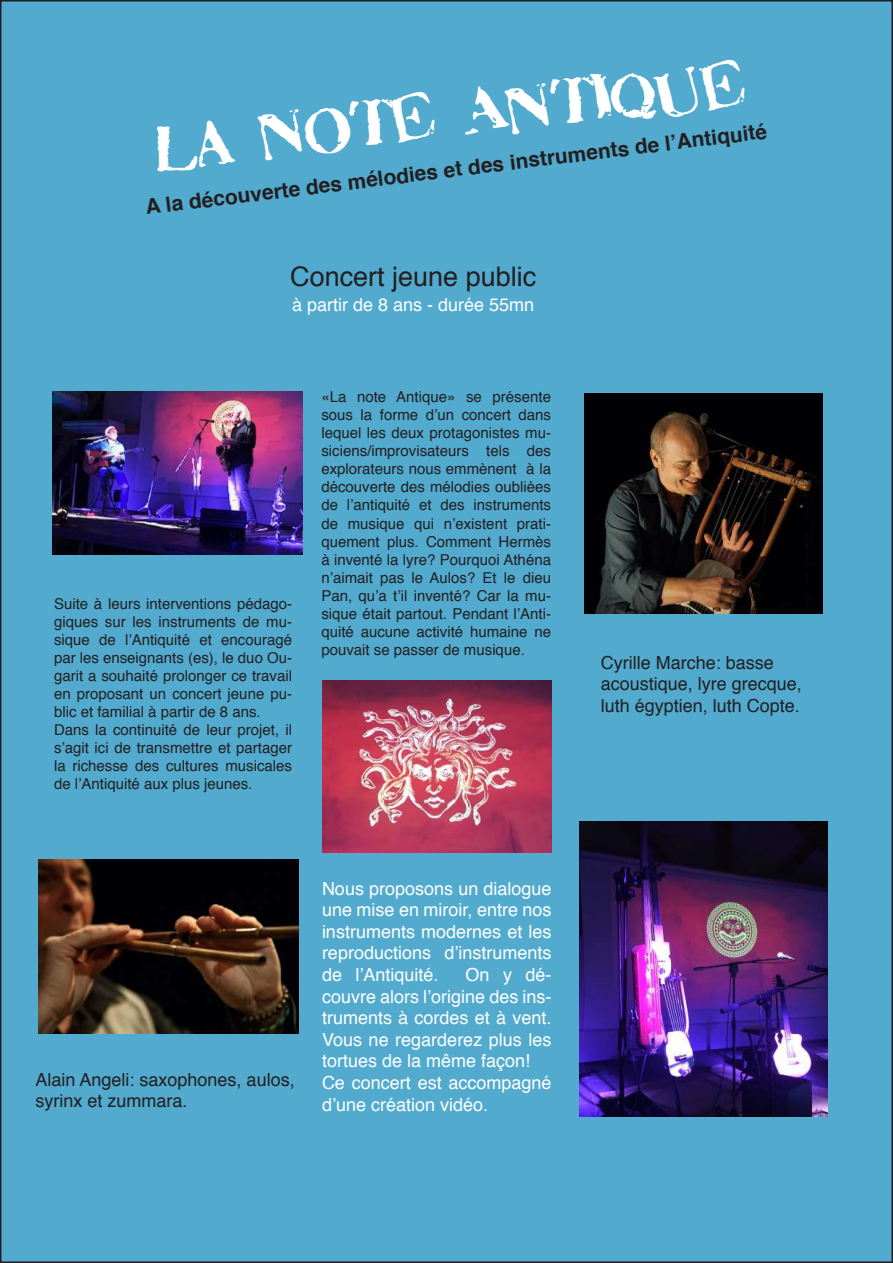
<style>
.page{position:relative;width:893px;height:1263px;background:#fff}
.page>*{position:absolute;margin:0;border:0;box-sizing:border-box;transform-origin:0 0}
.t1{font:45px "Stamp Act Jumbled";color:#fff}
.t2{font:27px "Helvetica";color:#231f20}
.t3{font:700 21px "Helvetica";color:#231f20}
.t4{font:18px/21.6px "Helvetica";color:#fff;text-align:justify}
.t5{font:18px/21.6px "Helvetica";color:#231f20}
.t6{font:15px/18px "Helvetica";color:#231f20}
</style>
<div class="page">
<div style="left:1px;top:1px;width:891px;height:1261px;background:#52aace"></div>
<img style="left:580px;top:821px;width:247px;height:295px">
<img style="left:53px;top:391px;width:250px;height:164px">
<img style="left:38px;top:859px;width:261px;height:174px">
<img style="left:585px;top:394px;width:237px;height:219px">
<img style="left:322px;top:680px;width:230px;height:172px">
<h1 class="t1" style="left:153px;top:113px;width:591px;rotate:-6deg">La note Antique</h1>
<h3 class="t3" style="left:144px;top:190px;width:627px;rotate:-7deg">A la découverte des mélodies et des instruments de l’Antiquité</h3>
<h2 class="t2" style="left:290px;top:256px;width:248px">Concert jeune public</h2>
<p class="t4" style="left:292px;top:294px;width:244px">à partir de 8 ans - durée 55mn</p>
<p class="t6" style="left:54px;top:595px;width:240px">Suite à leurs interventions pédago&shy;giques sur les instruments de mu&shy;sique de l’Antiquité et encouragé par les enseignants (es), le duo Ou&shy;garit a souhaité prolonger ce travail en proposant un concert jeune pu&shy;blic et familial à partir de 8 ans.<br>Dans la continuité de leur projet, il s’agit ici de transmettre et partager la richesse des cultures musicales de l’Antiquité aux plus jeunes.</p>
<p class="t6" style="left:321px;top:389px;width:231px;text-align:justify">«La note Antique» se présente sous la forme d’un concert dans lequel les deux protagonistes mu&shy;siciens/improvisateurs tels des explorateurs nous emmènent à la découverte des mélodies oubliées de l’antiquité et des instruments de musique qui n’existent prati&shy;quement plus. Comment Hermès à inventé la lyre? Pourquoi Athéna n’aimait pas le Aulos? Et le dieu Pan, qu’a t’il inventé? Car la mu&shy;sique était partout. Pendant l’Anti&shy;quité aucune activité humaine ne pouvait se passer de musique.</p>
<p class="t5" style="left:36px;top:1069px;width:261px">Alain Angeli: saxophones, aulos, syrinx et zummara.</p>
<p class="t4" style="left:322px;top:878px;width:231px">Nous proposons un dialogue une mise en miroir, entre nos instruments modernes et les reproductions d’instruments de l’Antiquité.</p>
<p class="t4" style="left:322px;top:964px;width:231px;text-align:left;text-indent:144px">On y dé&shy;couvre alors l’origine des ins&shy;truments à cordes et à vent.<br>Vous ne regarderez plus les tortues de la même façon!<br>Ce concert est accompagné d’une création vidéo.</p>
<p class="t5" style="left:601px;top:652px;width:203px">Cyrille Marche: basse acoustique, lyre grecque, luth égyptien, luth Copte.</p>
</div>
